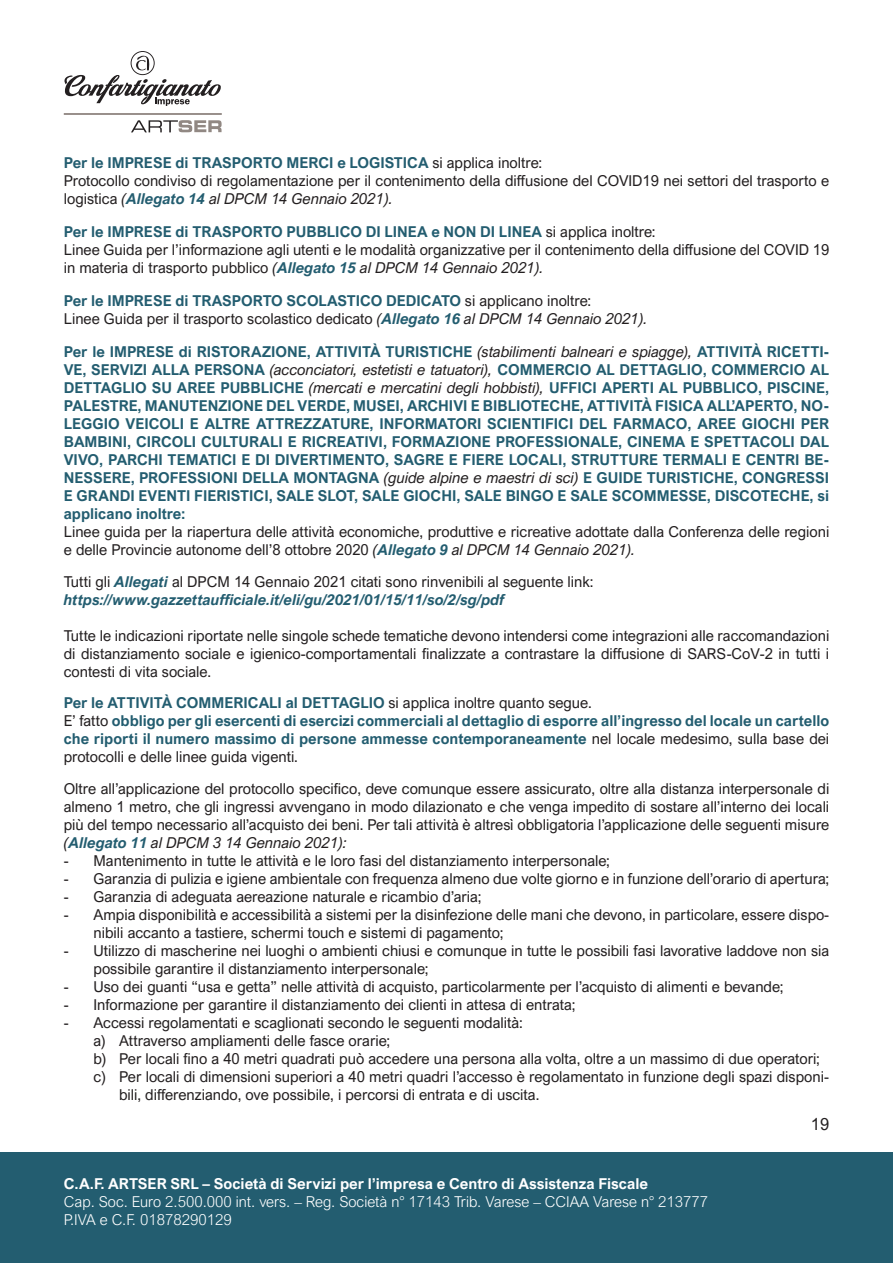
<style>
.page{position:relative;width:893px;height:1263px;background:#fff}
.page>*{position:absolute;margin:0;border:0;box-sizing:border-box;transform-origin:0 0}
.t1{font:16.5px "Arial Nova";color:#231f20}
.testo_paragrafo{font:15px/18px "Arial Nova";color:#231f20}
.testo_paragrafo-2{font:700 15px/18px "Arial Nova";color:#235d70;text-align:justify}
.t2{font:300 15px/18px "Arial Nova";color:#fff}
.t3{font:700 15px "Arial Nova";color:#fff}
.testo_paragrafo-3{font:italic 700 15px "Arial Nova";color:#235d70}
.s1{font-weight:400;color:#231f20}
.s2{font-style:italic}
.s3{font-weight:700;font-style:italic;color:#235d70}
.s4{font-weight:400;font-style:italic;color:#231f20}
</style>
<div class="page">
<svg style="left:131px;top:120px;width:91px;height:12px"></svg>
<hr style="left:64px;top:113px;width:158px;height:2px;background:#918883">
<svg style="left:64px;top:51px;width:157px;height:55px"></svg>
<div style="left:0;top:1152px;width:893px;height:111px;background:#235d70"></div>
<p class="testo_paragrafo-2" style="left:64px;top:154px;width:480px">Per le IMPRESE di TRASPORTO MERCI e LOGISTICA <span class="s1">si applica inoltre:</span></p>
<p class="testo_paragrafo" style="left:64px;top:172px;width:767px">Protocollo condiviso di regolamentazione per il contenimento della diffusione del COVID19 nei settori del trasporto e logistica <span class="s2">(</span><span class="s3">Allegato 14</span> <span class="s2">al DPCM 14 Gennaio 2021).</span></p>
<p class="testo_paragrafo-2" style="left:64px;top:223px;width:593px">Per le IMPRESE di TRASPORTO PUBBLICO DI LINEA e NON DI LINEA <span class="s1">si applica inoltre:</span></p>
<p class="testo_paragrafo" style="left:64px;top:241px;width:767px">Linee Guida per l’informazione agli utenti e le modalità organizzative per il contenimento della diffusione del COVID 19 in materia di trasporto pubblico <span class="s2">(</span><span class="s3">Allegato 15</span> <span class="s2">al DPCM 14 Gennaio 2021).</span></p>
<p class="testo_paragrafo-2" style="left:64px;top:292px;width:529px">Per le IMPRESE di TRASPORTO SCOLASTICO DEDICATO <span class="s1">si applicano inoltre:</span></p>
<p class="testo_paragrafo" style="left:64px;top:310px;width:585px">Linee Guida per il trasporto scolastico dedicato <span class="s2">(</span><span class="s3">Allegato 16</span> <span class="s2">al DPCM 14 Gennaio 2021).</span></p>
<p class="testo_paragrafo-2" style="left:64px;top:343px;width:767px">Per le IMPRESE di RISTORAZIONE, ATTIVITÀ TURISTICHE <span class="s4">(stabilimenti balneari e spiagge),</span> ATTIVITÀ RICETTI-VE, SERVIZI ALLA PERSONA <span class="s4">(acconciatori, estetisti e tatuatori),</span> COMMERCIO AL DETTAGLIO, COMMERCIO AL DETTAGLIO SU AREE PUBBLICHE <span class="s4">(mercati e mercatini degli hobbisti),</span> UFFICI APERTI AL PUBBLICO, PISCINE, PALESTRE, MANUTENZIONE DEL VERDE, MUSEI, ARCHIVI E BIBLIOTECHE, ATTIVITÀ FISICA ALL’APERTO, NO-LEGGIO VEICOLI E ALTRE ATTREZZATURE, INFORMATORI SCIENTIFICI DEL FARMACO, AREE GIOCHI PER BAMBINI, CIRCOLI CULTURALI E RICREATIVI, FORMAZIONE PROFESSIONALE, CINEMA E SPETTACOLI DAL VIVO, PARCHI TEMATICI E DI DIVERTIMENTO, SAGRE E FIERE LOCALI, STRUTTURE TERMALI E CENTRI BE-NESSERE, PROFESSIONI DELLA MONTAGNA <span class="s4">(guide alpine e maestri di sci)</span> E GUIDE TURISTICHE, CONGRESSI E GRANDI EVENTI FIERISTICI, SALE SLOT, SALE GIOCHI, SALE BINGO E SALE SCOMMESSE, DISCOTECHE, si applicano inoltre:</p>
<p class="testo_paragrafo" style="left:64px;top:523px;width:767px">Linee guida per la riapertura delle attività economiche, produttive e ricreative adottate dalla Conferenza delle regioni e delle Provincie autonome dell’8 ottobre 2020 <span class="s2">(</span><span class="s3">Allegato 9</span> <span class="s2">al DPCM 14 Gennaio 2021).</span></p>
<p class="testo_paragrafo" style="left:64px;top:572px;width:531px">Tutti gli <span class="s3">Allegati</span> al DPCM 14 Gennaio 2021 citati sono rinvenibili al seguente link:</p>
<p class="testo_paragrafo-3" style="left:64px;top:591px;width:442px">https://www.gazzettaufficiale.it/eli/gu/2021/01/15/11/so/2/sg/pdf</p>
<p class="testo_paragrafo" style="left:64px;top:626px;width:767px;text-align:justify">Tutte le indicazioni riportate nelle singole schede tematiche devono intendersi come integrazioni alle raccomandazioni di distanziamento sociale e igienico-comportamentali finalizzate a contrastare la diffusione di SARS-CoV-2 in tutti i contesti di vita sociale.</p>
<p class="testo_paragrafo-2" style="left:64px;top:694px;width:529px">Per le ATTIVITÀ COMMERICALI al DETTAGLIO <span class="s1">si applica inoltre quanto segue.</span></p>
<p class="testo_paragrafo-2" style="left:64px;top:712px;width:767px"><span class="s1">E’ fatto</span> obbligo per gli esercenti di esercizi commerciali al dettaglio di esporre all’ingresso del locale un cartello che riporti il numero massimo di persone ammesse contemporaneamente <span class="s1">nel locale medesimo, sulla base dei protocolli e delle linee guida vigenti.</span></p>
<p class="testo_paragrafo" style="left:64px;top:779px;width:767px;text-align:justify">Oltre all’applicazione del protocollo specifico, deve comunque essere assicurato, oltre alla distanza interpersonale di almeno 1 metro, che gli ingressi avvengano in modo dilazionato e che venga impedito di sostare all’interno dei locali più del tempo necessario all’acquisto dei beni. Per tali attività è altresì obbligatoria l’applicazione delle seguenti misure <span class="s2">(</span><span class="s3">Allegato 11</span> <span class="s2">al DPCM 3 14 Gennaio 2021):</span></p>
<p class="testo_paragrafo" style="left:64px;top:851px;width:548px">- Mantenimento in tutte le attività e le loro fasi del distanziamento interpersonale;</p>
<p class="testo_paragrafo" style="left:64px;top:869px;width:767px">- Garanzia di pulizia e igiene ambientale con frequenza almeno due volte giorno e in funzione dell’orario di apertura;</p>
<p class="testo_paragrafo" style="left:64px;top:887px;width:419px">- Garanzia di adeguata aereazione naturale e ricambio d’aria;</p>
<p class="testo_paragrafo" style="left:94px;top:905px;width:737px;text-indent:-30px">- Ampia disponibilità e accessibilità a sistemi per la disinfezione delle mani che devono, in particolare, essere dispo&shy;nibili accanto a tastiere, schermi touch e sistemi di pagamento;</p>
<p class="testo_paragrafo" style="left:94px;top:941px;width:737px;text-indent:-30px">- Utilizzo di mascherine nei luoghi o ambienti chiusi e comunque in tutte le possibili fasi lavorative laddove non sia possibile garantire il distanziamento interpersonale;</p>
<p class="testo_paragrafo" style="left:64px;top:977px;width:721px">- Uso dei guanti “usa e getta” nelle attività di acquisto, particolarmente per l’acquisto di alimenti e bevande;</p>
<p class="testo_paragrafo" style="left:64px;top:995px;width:513px">- Informazione per garantire il distanziamento dei clienti in attesa di entrata;</p>
<p class="testo_paragrafo" style="left:64px;top:1013px;width:461px">- Accessi regolamentati e scaglionati secondo le seguenti modalità:</p>
<p class="testo_paragrafo" style="left:94px;top:1031px;width:298px">a) Attraverso ampliamenti delle fasce orarie;</p>
<p class="testo_paragrafo" style="left:94px;top:1049px;width:728px">b) Per locali fino a 40 metri quadrati può accedere una persona alla volta, oltre a un massimo di due operatori;</p>
<p class="testo_paragrafo" style="left:119px;top:1067px;width:712px;text-indent:-26px">c) Per locali di dimensioni superiori a 40 metri quadri l’accesso è regolamentato in funzione degli spazi disponi&shy;bili, differenziando, ove possibile, i percorsi di entrata e di uscita.</p>
<p class="t3" style="left:64px;top:1175px;width:586px">C.A.F. ARTSER SRL – Società di Servizi per l’impresa e Centro di Assistenza Fiscale</p>
<p class="t2" style="left:64px;top:1192px;width:646px">Cap. Soc. Euro 2.500.000 int. vers. – Reg. Società n° 17143 Trib. Varese – CCIAA Varese n° 213777<br>P.IVA e C.F. 01878290129</p>
<p class="t1" style="left:811px;top:1115px;width:20px">19</p>
</div>
